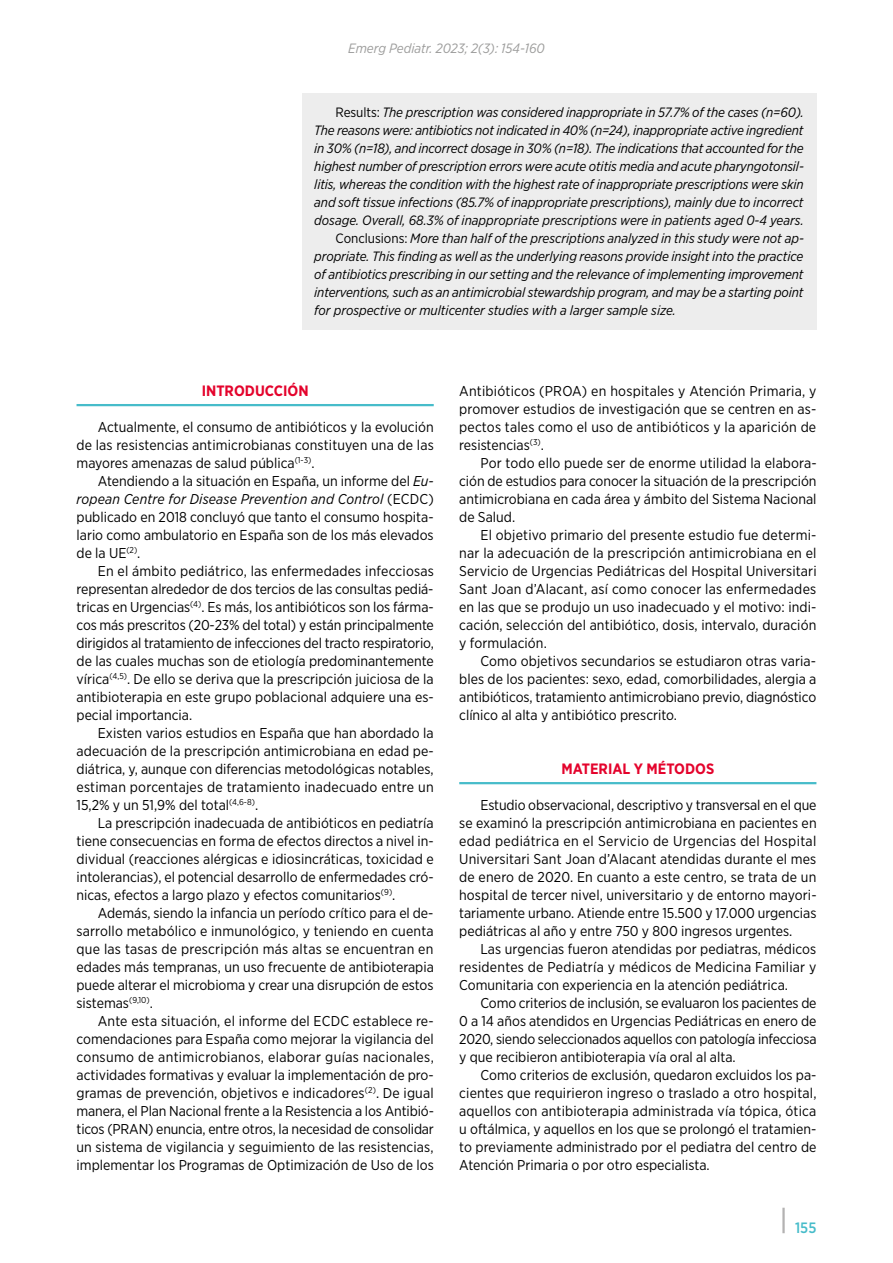
<style>
.page{position:relative;width:893px;height:1263px;background:#fff}
.page>*{position:absolute;margin:0;border:0;box-sizing:border-box;transform-origin:0 0}
.t1{font:700 15px "Gotham Narrow";color:#e4032c}
.t2{font:500 15px "Gotham Narrow";color:#47bcca}
.t3{font:14.25px/18px "Gotham Narrow";color:#000;text-align:justify}
.t4{font:italic 13.5px "Gotham Narrow";letter-spacing:-.01em;color:#000}
.t5{font:italic 13.5px "Gotham Narrow";color:#9d9d9c}
.s1{font-style:normal}
.s2{font-style:italic}
</style>
<div class="page">
<hr style="left:782px;top:1208px;width:3px;height:25px;background:#b3b2b2">
<hr style="left:77px;top:404px;width:357px;height:2px;background:#47bcca">
<hr style="left:459px;top:782px;width:357px;height:2px;background:#47bcca">
<div style="left:302px;top:94px;width:514px;height:236px;background:#ededed"></div>
<p class="t5" style="left:348px;top:40px;width:198px">Emerg Pediatr. 2023; 2(3): 154-160</p>
<p class="t4" style="left:336px;top:104px;width:470px"><span class="s1">Results:</span> The prescription was considered inappropriate in 57.7% of the cases (n=60).</p>
<p class="t4" style="left:314px;top:122px;width:490px">The reasons were: antibiotics not indicated in 40% (n=24), inappropriate active ingredient</p>
<p class="t4" style="left:314px;top:140px;width:491px">in 30% (n=18), and incorrect dosage in 30% (n=18). The indications that accounted for the</p>
<p class="t4" style="left:314px;top:158px;width:491px">highest number of prescription errors were acute otitis media and acute pharyngotonsil-</p>
<p class="t4" style="left:314px;top:176px;width:491px">litis, whereas the condition with the highest rate of inappropriate prescriptions were skin</p>
<p class="t4" style="left:314px;top:194px;width:491px">and soft tissue infections (85.7% of inappropriate prescriptions), mainly due to incorrect</p>
<p class="t4" style="left:314px;top:212px;width:491px">dosage. Overall, 68.3% of inappropriate prescriptions were in patients aged 0-4 years.</p>
<p class="t4" style="left:336px;top:230px;width:470px"><span class="s1">Conclusions:</span> More than half of the prescriptions analyzed in this study were not ap-</p>
<p class="t4" style="left:314px;top:248px;width:491px">propriate. This finding as well as the underlying reasons provide insight into the practice</p>
<p class="t4" style="left:314px;top:266px;width:491px">of antibiotics prescribing in our setting and the relevance of implementing improvement</p>
<p class="t4" style="left:314px;top:284px;width:490px">interventions, such as an antimicrobial stewardship program, and may be a starting point</p>
<p class="t4" style="left:314px;top:302px;width:363px">for prospective or multicenter studies with a larger sample size.</p>
<p class="t1" style="left:202px;top:381px;width:108px">INTRODUCCIÓN</p>
<p class="t3" style="left:77px;top:418px;width:359px;text-indent:21px">Actualmente, el consumo de antibióticos y la evolución de las resistencias antimicrobianas constituyen una de las mayores amenazas de salud pública<sup>(1-3)</sup>.</p>
<p class="t3" style="left:77px;top:472px;width:359px;text-indent:21px">Atendiendo a la situación en España, un informe del <span class="s2">Eu&shy;ropean Centre for Disease Prevention and Control</span> (ECDC) publicado en 2018 concluyó que tanto el consumo hospita&shy;lario como ambulatorio en España son de los más elevados de la UE<sup>(2)</sup>.</p>
<p class="t3" style="left:77px;top:562px;width:359px;text-indent:21px">En el ámbito pediátrico, las enfermedades infecciosas representan alrededor de dos tercios de las consultas pediá&shy;tricas en Urgencias<sup>(4)</sup>. Es más, los antibióticos son los fárma&shy;cos más prescritos (20-23% del total) y están principalmente dirigidos al tratamiento de infecciones del tracto respiratorio, de las cuales muchas son de etiología predominantemente vírica<sup>(4,5)</sup>. De ello se deriva que la prescripción juiciosa de la antibioterapia en este grupo poblacional adquiere una es&shy;pecial importancia.</p>
<p class="t3" style="left:77px;top:724px;width:359px;text-indent:21px">Existen varios estudios en España que han abordado la adecuación de la prescripción antimicrobiana en edad pe&shy;diátrica, y, aunque con diferencias metodológicas notables, estiman porcentajes de tratamiento inadecuado entre un 15,2% y un 51,9% del total<sup>(4,6-8)</sup>.</p>
<p class="t3" style="left:77px;top:814px;width:359px;text-indent:21px">La prescripción inadecuada de antibióticos en pediatría tiene consecuencias en forma de efectos directos a nivel in&shy;dividual (reacciones alérgicas e idiosincráticas, toxicidad e intolerancias), el potencial desarrollo de enfermedades cró&shy;nicas, efectos a largo plazo y efectos comunitarios<sup>(9)</sup>.</p>
<p class="t3" style="left:77px;top:904px;width:359px;text-indent:21px">Además, siendo la infancia un período crítico para el de&shy;sarrollo metabólico e inmunológico, y teniendo en cuenta que las tasas de prescripción más altas se encuentran en edades más tempranas, un uso frecuente de antibioterapia puede alterar el microbioma y crear una disrupción de estos sistemas<sup>(9,10)</sup>.</p>
<p class="t3" style="left:77px;top:1012px;width:359px;text-indent:21px">Ante esta situación, el informe del ECDC establece re&shy;comendaciones para España como mejorar la vigilancia del consumo de antimicrobianos, elaborar guías nacionales, actividades formativas y evaluar la implementación de pro&shy;gramas de prevención, objetivos e indicadores<sup>(2)</sup>. De igual manera, el Plan Nacional frente a la Resistencia a los Antibió&shy;ticos (PRAN) enuncia, entre otros, la necesidad de consolidar un sistema de vigilancia y seguimiento de las resistencias, implementar los Programas de Optimización de Uso de los</p>
<p class="t3" style="left:459px;top:382px;width:359px">Antibióticos (PROA) en hospitales y Atención Primaria, y promover estudios de investigación que se centren en as&shy;pectos tales como el uso de antibióticos y la aparición de resistencias<sup>(3)</sup>.</p>
<p class="t3" style="left:459px;top:454px;width:359px;text-indent:21px">Por todo ello puede ser de enorme utilidad la elabora&shy;ción de estudios para conocer la situación de la prescripción antimicrobiana en cada área y ámbito del Sistema Nacional de Salud.</p>
<p class="t3" style="left:459px;top:526px;width:359px;text-indent:21px">El objetivo primario del presente estudio fue determi&shy;nar la adecuación de la prescripción antimicrobiana en el Servicio de Urgencias Pediátricas del Hospital Universitari Sant Joan d’Alacant, así como conocer las enfermedades en las que se produjo un uso inadecuado y el motivo: indi&shy;cación, selección del antibiótico, dosis, intervalo, duración y formulación.</p>
<p class="t3" style="left:459px;top:652px;width:359px;text-indent:21px">Como objetivos secundarios se estudiaron otras varia&shy;bles de los pacientes: sexo, edad, comorbilidades, alergia a antibióticos, tratamiento antimicrobiano previo, diagnóstico clínico al alta y antibiótico prescrito.</p>
<p class="t1" style="left:561px;top:759px;width:154px">MATERIAL Y MÉTODOS</p>
<p class="t3" style="left:459px;top:796px;width:359px;text-indent:21px">Estudio observacional, descriptivo y transversal en el que se examinó la prescripción antimicrobiana en pacientes en edad pediátrica en el Servicio de Urgencias del Hospital Universitari Sant Joan d’Alacant atendidas durante el mes de enero de 2020. En cuanto a este centro, se trata de un hospital de tercer nivel, universitario y de entorno mayori&shy;tariamente urbano. Atiende entre 15.500 y 17.000 urgencias pediátricas al año y entre 750 y 800 ingresos urgentes.</p>
<p class="t3" style="left:459px;top:940px;width:359px;text-indent:21px">Las urgencias fueron atendidas por pediatras, médicos residentes de Pediatría y médicos de Medicina Familiar y Comunitaria con experiencia en la atención pediátrica.</p>
<p class="t3" style="left:459px;top:994px;width:359px;text-indent:21px">Como criterios de inclusión, se evaluaron los pacientes de 0 a 14 años atendidos en Urgencias Pediátricas en enero de 2020, siendo seleccionados aquellos con patología infecciosa y que recibieron antibioterapia vía oral al alta.</p>
<p class="t3" style="left:459px;top:1066px;width:359px;text-indent:21px">Como criterios de exclusión, quedaron excluidos los pa&shy;cientes que requirieron ingreso o traslado a otro hospital, aquellos con antibioterapia administrada vía tópica, ótica u oftálmica, y aquellos en los que se prolongó el tratamien&shy;to previamente administrado por el pediatra del centro de Atención Primaria o por otro especialista.</p>
<p class="t2" style="left:795px;top:1218px;width:23px">155</p>
</div>
